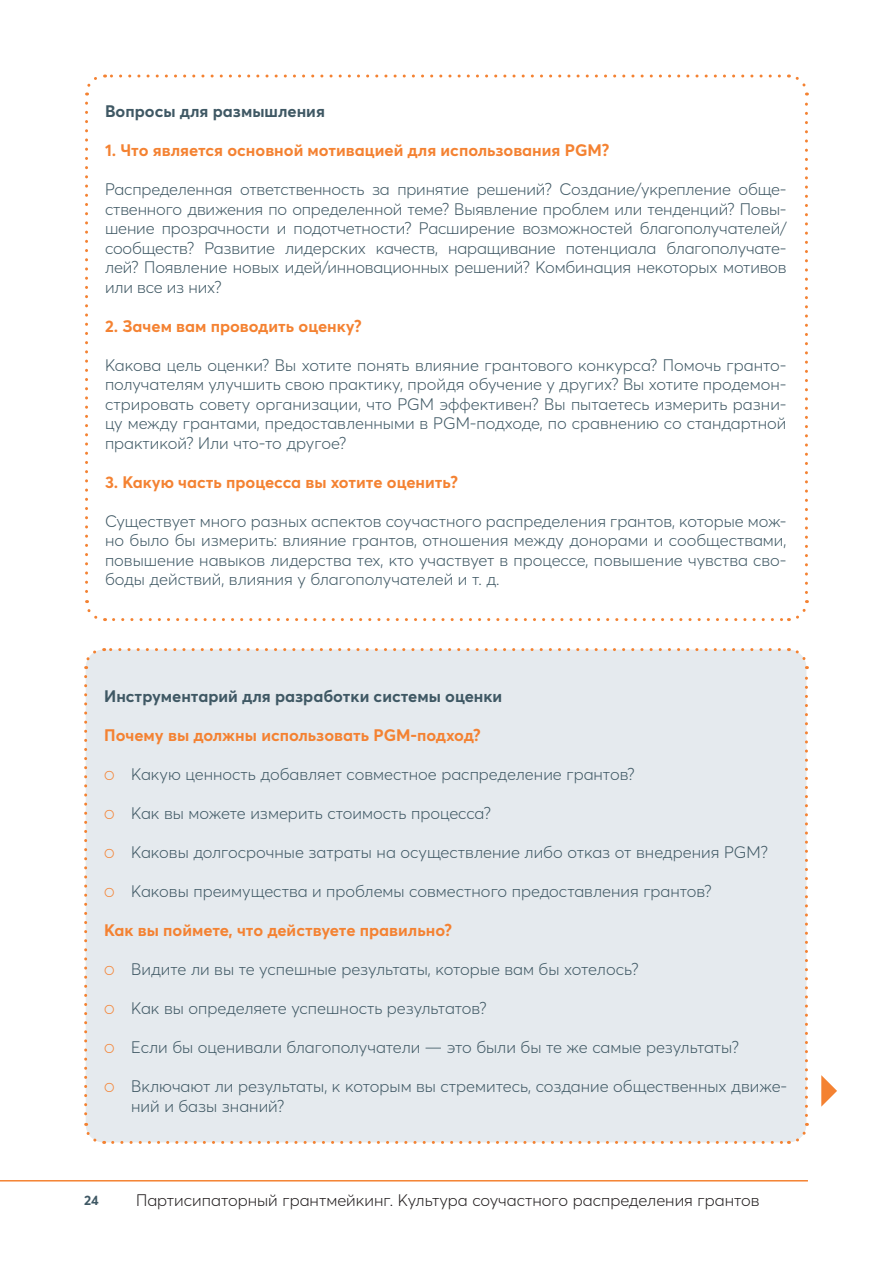
<style>
.page{position:relative;width:893px;height:1263px;background:#fff}
.page>*{position:absolute;margin:0;border:0;box-sizing:border-box;transform-origin:0 0}
.vinos_grey{font:300 16.5px/19.5px "Averta CY";color:#3f5864;text-align:justify}
.vinos_grey-2{font:700 16.5px "Averta CY";color:#f48232}
.t1{font:300 16.5px "Averta CY";color:#231f20}
.vinos_grey-3{font:700 16.5px "Averta CY";color:#3f5864}
.t2{font:700 13.5px "Averta CY";color:#3f5864}
.s1{color:#f48232}
</style>
<div class="page">
<hr style="left:0;top:1180px;width:808px;height:1px;background:#f48232">
<div style="left:86px;top:650px;width:720px;height:492px;background:#e5eaee;border-radius:18px"></div>
<svg style="left:84px;top:676px;width:21px;height:468px"></svg>
<svg style="left:113px;top:1123px;width:696px;height:21px"></svg>
<svg style="left:788px;top:648px;width:20px;height:467px"></svg>
<svg style="left:84px;top:648px;width:695px;height:21px"></svg>
<svg style="left:821px;top:1075px;width:16px;height:32px"></svg>
<svg style="left:85px;top:103px;width:21px;height:518px"></svg>
<svg style="left:114px;top:600px;width:695px;height:21px"></svg>
<svg style="left:788px;top:74px;width:20px;height:518px"></svg>
<svg style="left:85px;top:74px;width:694px;height:22px"></svg>
<p class="vinos_grey-3" style="left:105px;top:100px;width:221px">Вопросы для размышления</p>
<p class="vinos_grey-2" style="left:105px;top:139px;width:506px">1. Что является основной мотивацией для использования PGM?</p>
<p class="vinos_grey" style="left:105px;top:179px;width:683px">Распределенная ответственность за принятие решений? Создание/укрепление обще&shy;ственного движения по определенной теме? Выявление проблем или тенденций? Повы&shy;шение прозрачности и подотчетности? Расширение возможностей благополучателей/ сообществ? Развитие лидерских качеств, наращивание потенциала благополучате&shy;лей? Появление новых идей/инновационных решений? Комбинация некоторых мотивов или все из них?</p>
<p class="vinos_grey-2" style="left:105px;top:314px;width:258px">2. Зачем вам проводить оценку?</p>
<p class="vinos_grey" style="left:105px;top:354px;width:683px">Какова цель оценки? Вы хотите понять влияние грантового конкурса? Помочь гранто&shy;получателям улучшить свою практику, пройдя обучение у других? Вы хотите продемон&shy;стрировать совету организации, что PGM эффективен? Вы пытаетесь измерить разни&shy;цу между грантами, предоставленными в PGM-подходе, по сравнению со стандартной практикой? Или что-то другое?</p>
<p class="vinos_grey-2" style="left:105px;top:470px;width:355px">3. Какую часть процесса вы хотите оценить?</p>
<p class="vinos_grey" style="left:105px;top:510px;width:683px">Существует много разных аспектов соучастного распределения грантов, которые мож&shy;но было бы измерить: влияние грантов, отношения между донорами и сообществами, повышение навыков лидерства тех, кто участвует в процессе, повышение чувства сво&shy;боды действий, влияния у благополучателей и т. д.</p>
<p class="vinos_grey-3" style="left:104px;top:685px;width:400px">Инструментарий для разработки системы оценки</p>
<p class="vinos_grey-2" style="left:104px;top:724px;width:378px">Почему вы должны использовать PGM-подход?</p>
<p class="vinos_grey" style="left:104px;top:764px;width:532px"><span class="s1">○</span> Какую ценность добавляет совместное распределение грантов?</p>
<p class="vinos_grey" style="left:104px;top:803px;width:388px"><span class="s1">○</span> Как вы можете измерить стоимость процесса?</p>
<p class="vinos_grey" style="left:104px;top:842px;width:665px"><span class="s1">○</span> Каковы долгосрочные затраты на осуществление либо отказ от внедрения PGM?</p>
<p class="vinos_grey" style="left:104px;top:881px;width:609px"><span class="s1">○</span> Каковы преимущества и проблемы совместного предоставления грантов?</p>
<p class="vinos_grey-2" style="left:104px;top:919px;width:349px">Как вы поймете, что действуете правильно?</p>
<p class="vinos_grey" style="left:104px;top:959px;width:536px"><span class="s1">○</span> Видите ли вы те успешные результаты, которые вам бы хотелось?</p>
<p class="vinos_grey" style="left:104px;top:998px;width:384px"><span class="s1">○</span> Как вы определяете успешность результатов?</p>
<p class="vinos_grey" style="left:104px;top:1037px;width:636px"><span class="s1">○</span> Если бы оценивали благополучатели — это были бы те же самые результаты?</p>
<p class="vinos_grey" style="left:131px;top:1076px;width:657px;text-indent:-27px"><span class="s1">○</span> Включают ли результаты, к которым вы стремитесь, создание общественных движе&shy;ний и базы знаний?</p>
<p class="t2" style="left:84px;top:1190px;width:16px">24</p>
<p class="t1" style="left:136px;top:1188px;width:625px">Партисипаторный грантмейкинг. Культура соучастного распределения грантов</p>
</div>
